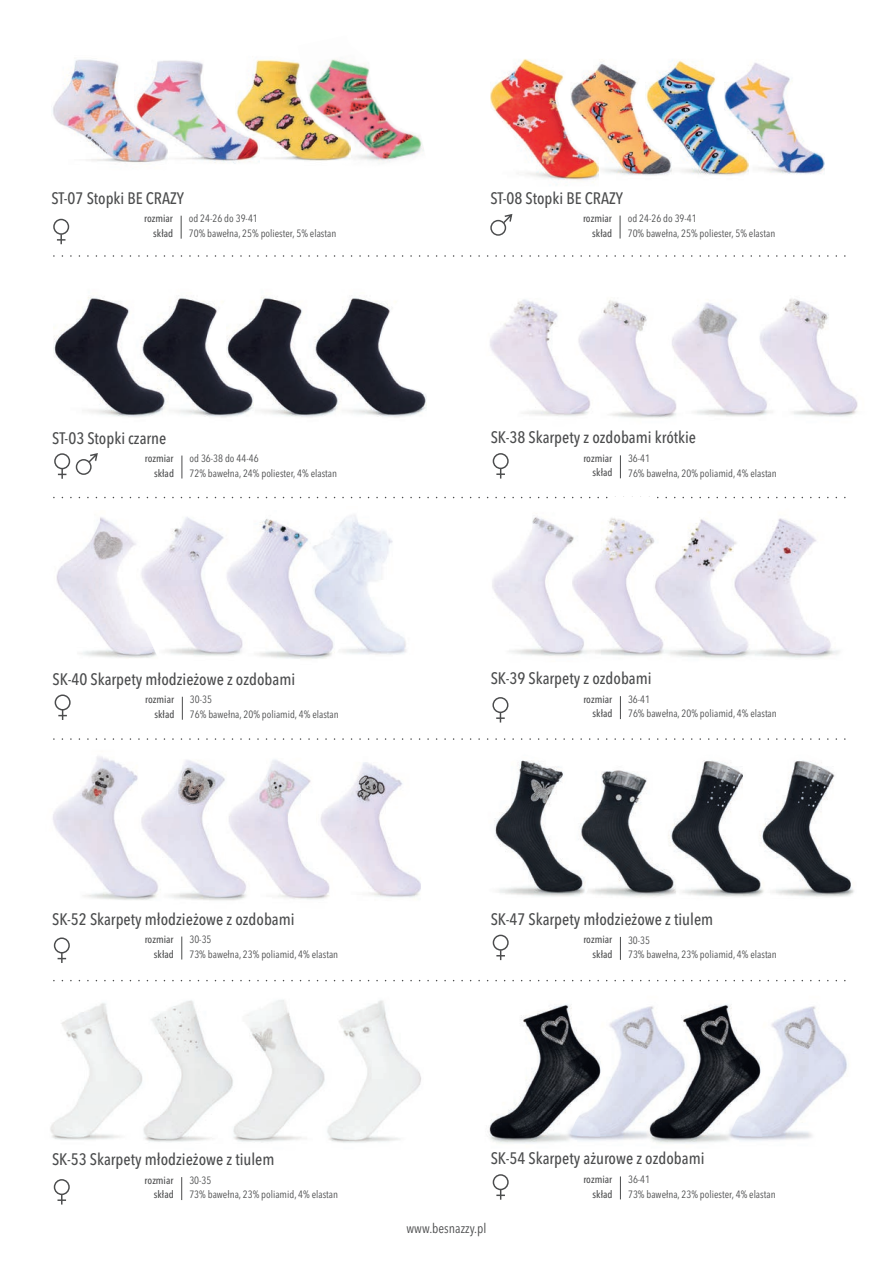
<style>
.page{position:relative;width:893px;height:1263px;background:#fff}
.page>*{position:absolute;margin:0;border:0;box-sizing:border-box;transform-origin:0 0}
.model{font:500 condensed 16.5px "Avenir Next LT Pro";color:#4b4c4d}
.opis{font:condensed 13.5px "Avenir Next LT Pro";color:#4b4c4d}
.opis-2{font:condensed 10.5px "Avenir Next LT Pro";color:#4b4c4d}
.nazwa_opisu{font:500 condensed 10.5px "Avenir Next LT Pro";color:#4b4c4d}
</style>
<div class="page">
<img style="left:340px;top:739px;width:81px;height:159px">
<img style="left:257px;top:738px;width:83px;height:162px">
<img style="left:146px;top:738px;width:111px;height:163px">
<div style="left:54px;top:937px;width:16px;height:16px;border:1px solid #4b4c4d;border-radius:50%"></div>
<svg style="left:58px;top:953px;width:8px;height:10px"></svg>
<svg style="left:182px;top:936px;width:1px;height:23px"></svg>
<img style="left:53px;top:741px;width:115px;height:160px">
<img style="left:350px;top:63px;width:74px;height:99px">
<img style="left:259px;top:59px;width:91px;height:103px">
<img style="left:168px;top:60px;width:91px;height:104px">
<img style="left:53px;top:59px;width:115px;height:104px">
<div style="left:53px;top:219px;width:16px;height:16px;border:1px solid #4b4c4d;border-radius:50%"></div>
<svg style="left:57px;top:234px;width:8px;height:10px"></svg>
<svg style="left:181px;top:216px;width:1px;height:23px"></svg>
<img style="left:748px;top:62px;width:77px;height:113px">
<img style="left:672px;top:60px;width:76px;height:116px">
<img style="left:599px;top:63px;width:73px;height:113px">
<img style="left:490px;top:59px;width:109px;height:126px">
<div style="left:490px;top:220px;width:16px;height:16px;border:1px solid #4b4c4d;border-radius:50%"></div>
<svg style="left:503px;top:214px;width:9px;height:9px"></svg>
<svg style="left:620px;top:216px;width:1px;height:23px"></svg>
<img style="left:50px;top:1003px;width:87px;height:137px">
<img style="left:334px;top:1000px;width:87px;height:143px">
<img style="left:137px;top:1000px;width:90px;height:142px">
<img style="left:227px;top:1000px;width:107px;height:143px">
<div style="left:54px;top:1179px;width:16px;height:16px;border:1px solid #4b4c4d;border-radius:50%"></div>
<svg style="left:57px;top:1194px;width:9px;height:10px"></svg>
<svg style="left:181px;top:1177px;width:1px;height:23px"></svg>
<img style="left:717px;top:979px;width:130px;height:162px">
<img style="left:690px;top:1000px;width:75px;height:143px">
<img style="left:555px;top:979px;width:135px;height:164px">
<img style="left:489px;top:1000px;width:115px;height:143px">
<div style="left:493px;top:1174px;width:16px;height:16px;border:1px solid #4b4c4d;border-radius:50%"></div>
<svg style="left:496px;top:1190px;width:9px;height:10px"></svg>
<svg style="left:620px;top:1176px;width:1px;height:23px"></svg>
<img style="left:56px;top:517px;width:80px;height:141px">
<img style="left:339px;top:515px;width:67px;height:140px">
<img style="left:250px;top:519px;width:89px;height:140px">
<img style="left:136px;top:517px;width:114px;height:141px">
<div style="left:55px;top:694px;width:16px;height:16px;border:1px solid #4b4c4d;border-radius:50%"></div>
<svg style="left:58px;top:710px;width:9px;height:10px"></svg>
<svg style="left:182px;top:697px;width:1px;height:23px"></svg>
<div style="left:493px;top:935px;width:16px;height:16px;border:1px solid #4b4c4d;border-radius:50%"></div>
<svg style="left:496px;top:950px;width:9px;height:10px"></svg>
<svg style="left:620px;top:937px;width:1px;height:23px"></svg>
<img style="left:769px;top:760px;width:85px;height:137px">
<img style="left:685px;top:760px;width:84px;height:137px">
<img style="left:494px;top:760px;width:191px;height:137px">
<img style="left:605px;top:300px;width:47px;height:118px">
<img style="left:490px;top:299px;width:115px;height:117px">
<div style="left:493px;top:453px;width:16px;height:16px;border:1px solid #4b4c4d;border-radius:50%"></div>
<svg style="left:496px;top:469px;width:9px;height:10px"></svg>
<svg style="left:620px;top:455px;width:1px;height:23px"></svg>
<img style="left:652px;top:299px;width:206px;height:119px">
<img style="left:774px;top:518px;width:65px;height:140px">
<img style="left:546px;top:498px;width:228px;height:160px">
<div style="left:492px;top:697px;width:16px;height:16px;border:1px solid #4b4c4d;border-radius:50%"></div>
<svg style="left:496px;top:712px;width:9px;height:10px"></svg>
<svg style="left:620px;top:696px;width:1px;height:23px"></svg>
<img style="left:492px;top:501px;width:192px;height:157px">
<img style="left:253px;top:297px;width:174px;height:121px">
<img style="left:53px;top:297px;width:200px;height:121px">
<div style="left:54px;top:453px;width:16px;height:16px;border:1px solid #4b4c4d;border-radius:50%"></div>
<svg style="left:58px;top:469px;width:8px;height:10px"></svg>
<div style="left:76px;top:459px;width:16px;height:16px;border:1px solid #4b4c4d;border-radius:50%"></div>
<svg style="left:89px;top:453px;width:9px;height:9px"></svg>
<svg style="left:182px;top:455px;width:1px;height:23px"></svg>
<p class="model" style="left:51px;top:188px;width:134px">ST-07 Stopki BE CRAZY</p>
<p class="model" style="left:490px;top:188px;width:134px">ST-08 Stopki BE CRAZY</p>
<p class="nazwa_opisu" style="left:144px;top:212px;width:30px">rozmiar</p>
<p class="nazwa_opisu" style="left:153px;top:227px;width:22px">skład</p>
<p class="opis-2" style="left:189px;top:212px;width:71px">od 24-26 do 39-41</p>
<p class="opis-2" style="left:189px;top:227px;width:149px">70% bawełna, 25% poliester, 5% elastan</p>
<p class="nazwa_opisu" style="left:583px;top:212px;width:30px">rozmiar</p>
<p class="nazwa_opisu" style="left:592px;top:227px;width:22px">skład</p>
<p class="opis-2" style="left:628px;top:212px;width:71px">od 24-26 do 39-41</p>
<p class="opis-2" style="left:628px;top:227px;width:149px">70% bawełna, 25% poliester, 5% elastan</p>
<p class="model" style="left:52px;top:428px;width:116px">ST-03 Stopki czarne</p>
<p class="nazwa_opisu" style="left:154px;top:467px;width:22px">skład</p>
<p class="opis-2" style="left:190px;top:467px;width:149px">72% bawełna, 24% poliester, 4% elastan</p>
<p class="nazwa_opisu" style="left:145px;top:452px;width:30px">rozmiar</p>
<p class="opis-2" style="left:190px;top:452px;width:71px">od 36-38 do 44-46</p>
<p class="model" style="left:491px;top:428px;width:207px">SK-38 Skarpety z ozdobami krótkie</p>
<p class="nazwa_opisu" style="left:592px;top:466px;width:22px">skład</p>
<p class="opis-2" style="left:628px;top:466px;width:150px">76% bawełna, 20% poliamid, 4% elastan</p>
<p class="nazwa_opisu" style="left:583px;top:452px;width:30px">rozmiar</p>
<p class="opis-2" style="left:628px;top:452px;width:24px">36-41</p>
<p class="model" style="left:53px;top:669px;width:244px">SK-40 Skarpety młodzieżowe z ozdobami</p>
<p class="nazwa_opisu" style="left:154px;top:708px;width:22px">skład</p>
<p class="opis-2" style="left:190px;top:708px;width:150px">76% bawełna, 20% poliamid, 4% elastan</p>
<p class="nazwa_opisu" style="left:145px;top:693px;width:30px">rozmiar</p>
<p class="opis-2" style="left:190px;top:693px;width:24px">30-35</p>
<p class="model" style="left:491px;top:668px;width:162px">SK-39 Skarpety z ozdobami</p>
<p class="nazwa_opisu" style="left:592px;top:707px;width:22px">skład</p>
<p class="opis-2" style="left:628px;top:707px;width:150px">76% bawełna, 20% poliamid, 4% elastan</p>
<p class="nazwa_opisu" style="left:583px;top:692px;width:30px">rozmiar</p>
<p class="opis-2" style="left:628px;top:693px;width:24px">36-41</p>
<p class="model" style="left:52px;top:909px;width:244px">SK-52 Skarpety młodzieżowe z ozdobami</p>
<p class="nazwa_opisu" style="left:154px;top:948px;width:22px">skład</p>
<p class="opis-2" style="left:189px;top:948px;width:150px">73% bawełna, 23% poliamid, 4% elastan</p>
<p class="nazwa_opisu" style="left:145px;top:933px;width:30px">rozmiar</p>
<p class="opis-2" style="left:189px;top:933px;width:24px">30-35</p>
<p class="model" style="left:491px;top:909px;width:224px">SK-47 Skarpety młodzieżowe z tiulem</p>
<p class="nazwa_opisu" style="left:592px;top:948px;width:22px">skład</p>
<p class="opis-2" style="left:628px;top:948px;width:150px">73% bawełna, 23% poliamid, 4% elastan</p>
<p class="nazwa_opisu" style="left:583px;top:933px;width:30px">rozmiar</p>
<p class="opis-2" style="left:628px;top:933px;width:24px">30-35</p>
<p class="model" style="left:52px;top:1149px;width:224px">SK-53 Skarpety młodzieżowe z tiulem</p>
<p class="model" style="left:491px;top:1149px;width:215px">SK-54 Skarpety ażurowe z ozdobami</p>
<p class="nazwa_opisu" style="left:145px;top:1173px;width:30px">rozmiar</p>
<p class="nazwa_opisu" style="left:154px;top:1188px;width:22px">skład</p>
<p class="opis-2" style="left:189px;top:1174px;width:24px">30-35</p>
<p class="opis-2" style="left:189px;top:1188px;width:150px">73% bawełna, 23% poliamid, 4% elastan</p>
<p class="nazwa_opisu" style="left:583px;top:1173px;width:30px">rozmiar</p>
<p class="nazwa_opisu" style="left:592px;top:1187px;width:22px">skład</p>
<p class="opis-2" style="left:628px;top:1173px;width:24px">36-41</p>
<p class="opis-2" style="left:628px;top:1187px;width:149px">73% bawełna, 23% poliester, 4% elastan</p>
<p class="opis" style="left:407px;top:1220px;width:81px">www.besnazzy.pl</p>
</div>
